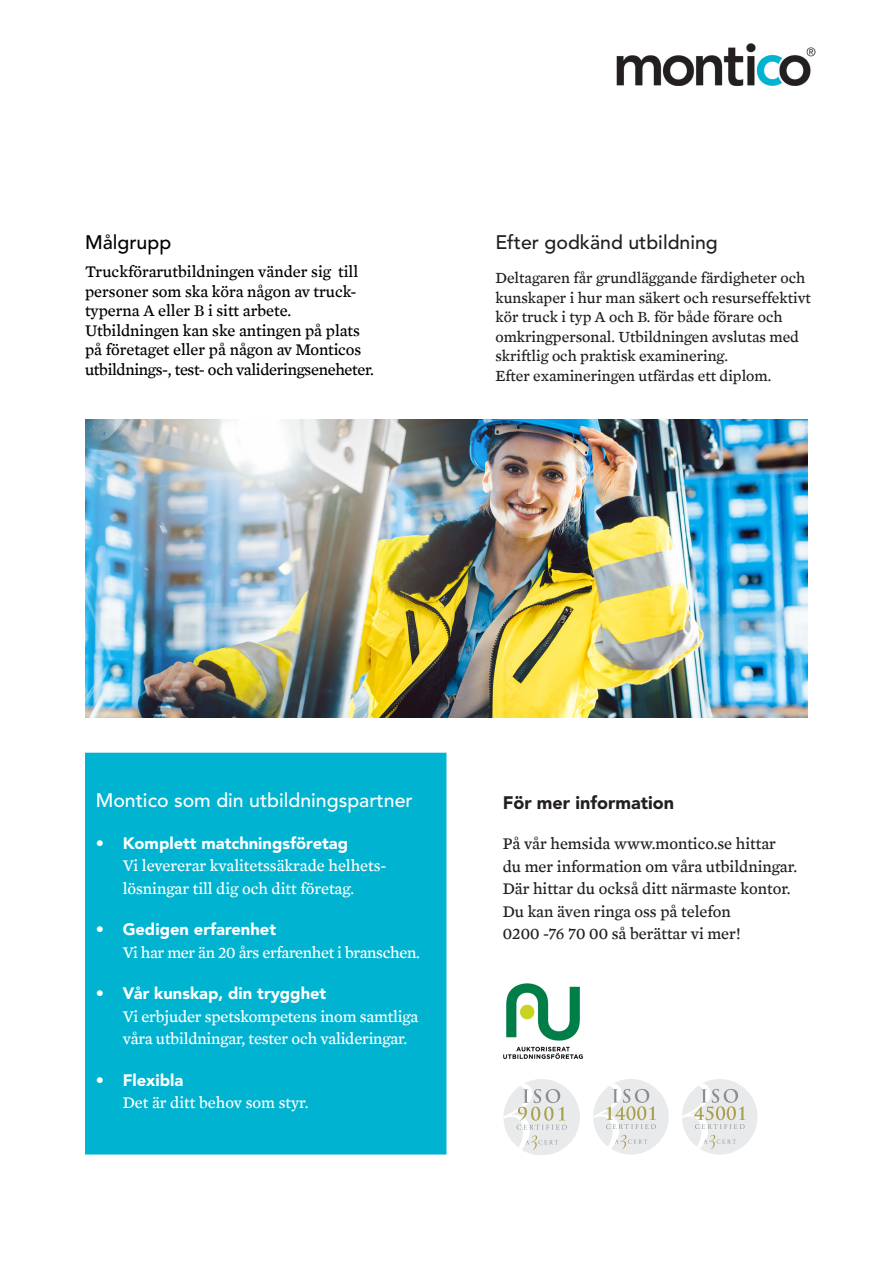
<style>
.page{position:relative;width:893px;height:1263px;background:#fff}
.page>*{position:absolute;margin:0;border:0;box-sizing:border-box;transform-origin:0 0}
.t1{font:500 19.5px "Avenir LT Std";color:#fff}
.t2{font:500 19.5px "Avenir LT Std";color:#231f20}
.t3{font:500 19.5px "Avenir LT Std";color:#000001}
.t4{font:900 18px "Avenir LT Std";color:#231f20}
.t5{font:16.5px/22.5px "Mercury Text G4";letter-spacing:-.01em;color:#fff}
.t6{font:16.5px/19.5px "Mercury Text G4";color:#000001}
.t7{font:16.5px/22.5px "Mercury Text G4";color:#231f20}
.t8{font:15.75px/19.5px "Mercury Text G4";color:#231f20}
.s1{font-family:"Avenir LT Std";font-weight:900}
</style>
<div class="page">
<img style="left:85px;top:420px;width:723px;height:298px">
<img style="left:616px;top:44px;width:199px;height:41px">
<div style="left:85px;top:753px;width:361px;height:401px;background:#00b4d1"></div>
<img style="left:503px;top:983px;width:80px;height:76px">
<div style="left:503px;top:1079px;width:77px;height:76px;background:#e9eaeb;border-radius:50%"></div>
<svg style="left:503px;top:1083px;width:64px;height:72px"></svg>
<div style="left:593px;top:1079px;width:76px;height:75px;background:#e9eaeb;border-radius:50%"></div>
<svg style="left:593px;top:1083px;width:63px;height:71px"></svg>
<div style="left:682px;top:1079px;width:75px;height:75px;background:#e9eaeb;border-radius:50%"></div>
<svg style="left:682px;top:1083px;width:64px;height:71px"></svg>
<p class="t3" style="left:85px;top:231px;width:88px">Målgrupp</p>
<p class="t6" style="left:85px;top:262px;width:291px">Truckförarutbildningen vänder sig till personer som ska köra någon av truck&shy;typerna A eller B i sitt arbete.<br>Utbildningen kan ske antingen på plats på företaget eller på någon av Monticos utbildnings-, test- och valideringseneheter.</p>
<p class="t2" style="left:495px;top:231px;width:224px">Efter godkänd utbildning</p>
<p class="t8" style="left:495px;top:268px;width:317px">Deltagaren får grundläggande färdigheter och kunskaper i hur man säkert och resurseffektivt kör truck i typ A och B. för både förare och</p>
<p class="t8" style="left:495px;top:327px;width:305px">omkringpersonal. Utbildningen avslutas med skriftlig och praktisk examinering.</p>
<p class="t8" style="left:495px;top:366px;width:278px">Efter examineringen utfärdas ett diplom.</p>
<p class="t1" style="left:96px;top:789px;width:319px">Montico som din utbildningspartner</p>
<p class="t5" style="left:123px;top:832px;width:265px;text-indent:-27px"><span class="s1">• Komplett matchningsföretag<br></span>Vi levererar kvalitetssäkrade helhets&shy;lösningar till dig och ditt företag.</p>
<p class="t5" style="left:123px;top:918px;width:299px;text-indent:-27px"><span class="s1">• Gedigen erfarenhet<br></span>Vi har mer än 20 års erfarenhet i branschen.</p>
<p class="t5" style="left:123px;top:982px;width:297px;text-indent:-27px"><span class="s1">• Vår kunskap, din trygghet<br></span>Vi erbjuder spetskompetens inom samtliga våra utbildningar, tester och valideringar.</p>
<p class="t5" style="left:123px;top:1069px;width:187px;text-indent:-27px"><span class="s1">• Flexibla<br></span>Det är ditt behov som styr.</p>
<p class="t4" style="left:503px;top:791px;width:173px">För mer information</p>
<p class="t7" style="left:503px;top:832px;width:296px">På vår hemsida www.montico.se hittar du mer information om våra utbildningar.</p>
<p class="t7" style="left:503px;top:877px;width:290px">Där hittar du också ditt närmaste kontor.</p>
<p class="t7" style="left:503px;top:900px;width:230px">Du kan även ringa oss på telefon</p>
<p class="t7" style="left:503px;top:922px;width:239px">0200 -76 70 00 så berättar vi mer!</p>
</div>
